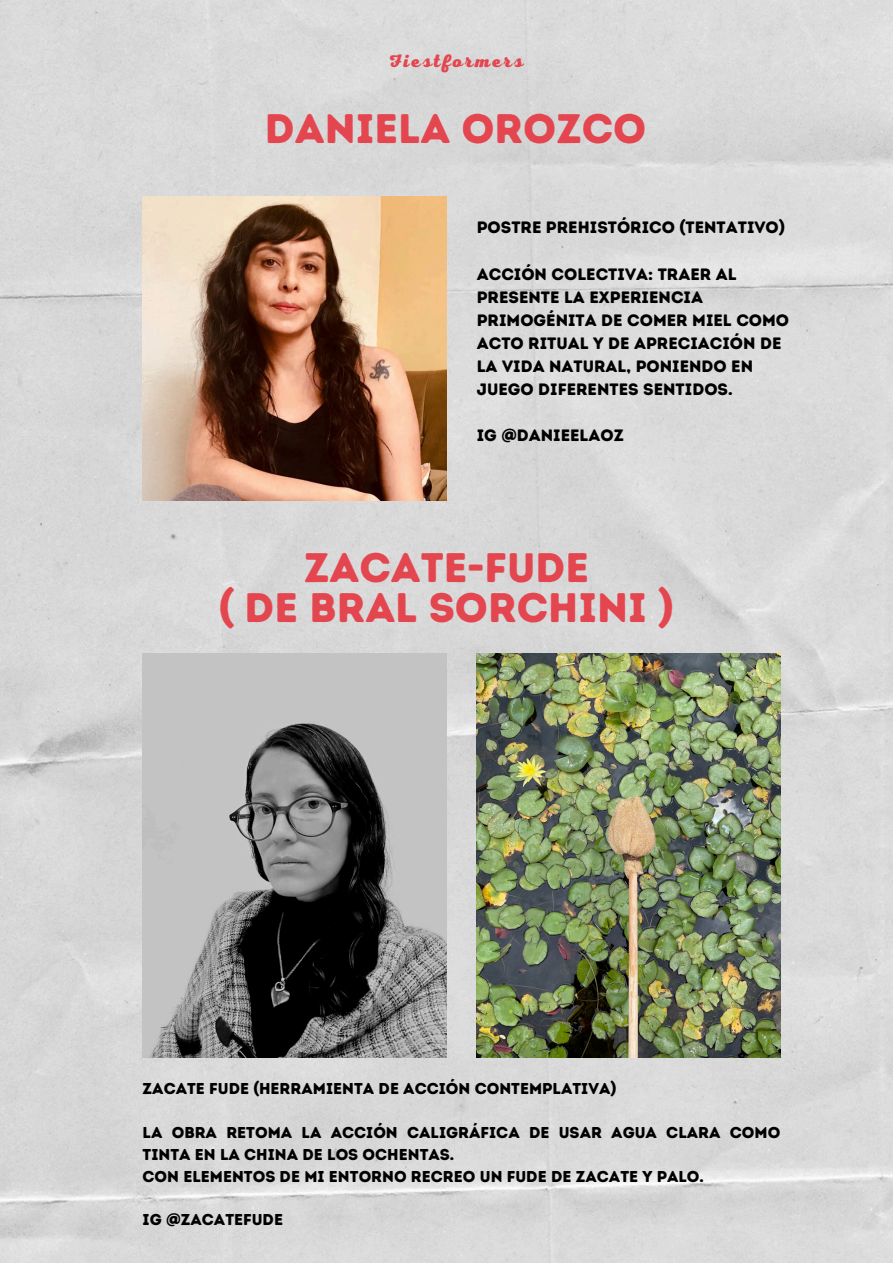
<style>
.page{position:relative;width:893px;height:1263px;background:#d9d9d9}
.page>*{position:absolute;margin:0;border:0;box-sizing:border-box;transform-origin:0 0}
.t1{font:41.25px/40.5px "Intro Rust Base";color:#e44650;text-align:center}
.t2{font:18.23px "RTL Adam Script Heavy";letter-spacing:.11em;color:#e44650}
.t3{font:16.5px/23.1px "Intro Rust Base";color:#000}
.t4{font:15.75px/21.9px "Intro Rust Base";color:#000}
</style>
<div class="page">
<img style="left:477px;top:653px;width:303px;height:404px">
<img style="left:142px;top:197px;width:304px;height:304px">
<img style="left:142px;top:653px;width:304px;height:404px">
<h2 class="t2" style="left:388px;top:50px;width:137px">Fiestformers</h2>
<h2 class="t1" style="left:265px;top:108px;width:383px">DANIELA OROZCO</h2>
<h1 class="t3" style="left:477px;top:216px;width:310px">POSTRE PREHISTÓRICO (TENTATIVO)</h1>
<p class="t3" style="left:477px;top:262px;width:314px">ACCIÓN COLECTIVA: TRAER AL<br>PRESENTE LA EXPERIENCIA<br>PRIMOGÉNITA DE COMER MIEL COMO<br>ACTO RITUAL Y DE APRECIACIÓN DE<br>LA VIDA NATURAL, PONIENDO EN<br>JUEGO DIFERENTES SENTIDOS.</p>
<p class="t3" style="left:477px;top:424px;width:149px">IG @DANIEELAOZ</p>
<h2 class="t1" style="left:219px;top:547px;width:457px">ZACATE-FUDE<br>( DE BRAL SORCHINI )</h2>
<p class="t4" style="left:142px;top:1077px;width:475px">ZACATE FUDE (HERRAMIENTA DE ACCIÓN CONTEMPLATIVA)</p>
<p class="t4" style="left:142px;top:1121px;width:639px">LA OBRA RETOMA LA ACCIÓN CALIGRÁFICA DE USAR AGUA CLARA COMO<br>TINTA EN LA CHINA DE LOS OCHENTAS.</p>
<p class="t4" style="left:142px;top:1165px;width:563px">CON ELEMENTOS DE MI ENTORNO RECREO UN FUDE DE ZACATE Y PALO.</p>
<p class="t4" style="left:142px;top:1209px;width:142px">IG @ZACATEFUDE</p>
</div>
